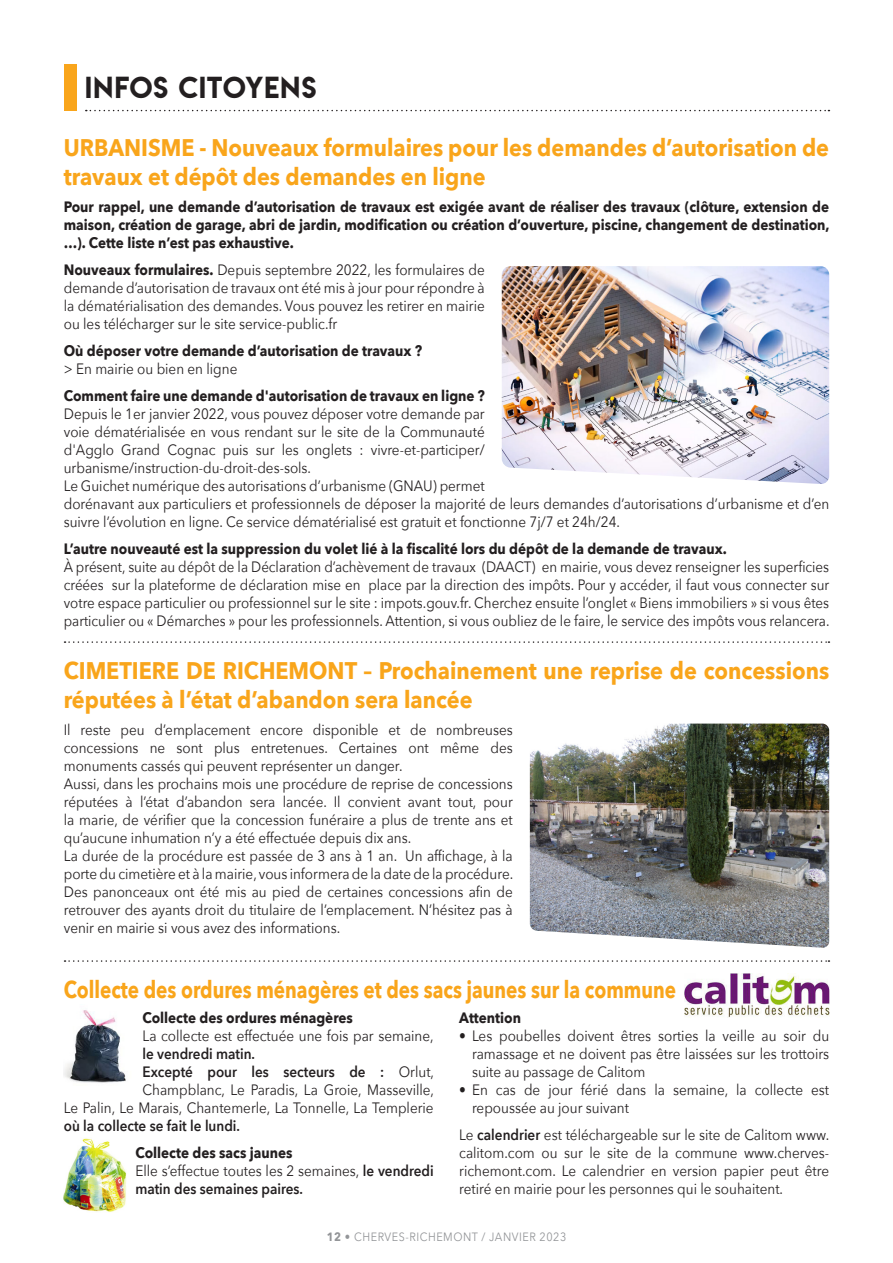
<style>
.page{position:relative;width:893px;height:1263px;background:#fff}
.page>*{position:absolute;margin:0;border:0;box-sizing:border-box;transform-origin:0 0}
.t1{font:27px "Lemon Milk";letter-spacing:.035em;color:#231f20}
.t2{font:700 24px/28.8px "Avenir Next";color:#f9a51b;scale:.9 1}
.t3{font:700 24px "Avenir Next";color:#f9a51b;scale:.79 1}
.t4{font:15px/18px "Avenir Next";color:#231f20;text-align:justify;scale:.9 1}
.t5{font:700 15px/18px "Avenir Next";color:#231f20;text-align:justify;scale:.9 1}
.t6{font:15px/18px "Avenir Next";color:#231f20;text-align:justify;scale:.89 1}
.t7{font:600 15px "Avenir Next";color:#231f20;scale:.9 1}
.t8{font:12px "Avenir Next";letter-spacing:.05em;color:#939598;scale:.9 1}
.s1{font-weight:700}
.s2{font-weight:600}
.s3{font-weight:400}
</style>
<div class="page">
<svg style="left:65px;top:641px;width:764px;height:2px"></svg>
<svg style="left:65px;top:960px;width:764px;height:2px"></svg>
<img style="left:530px;top:723px;width:299px;height:225px">
<img style="left:502px;top:266px;width:327px;height:218px">
<svg style="left:86px;top:110px;width:743px;height:1px"></svg>
<div style="left:64px;top:64px;width:13px;height:47px;background:#f9a51b"></div>
<img style="left:64px;top:1010px;width:62px;height:73px">
<img style="left:64px;top:1138px;width:63px;height:74px">
<img style="left:685px;top:973px;width:144px;height:44px">
<p class="t1" style="left:85px;top:68px;width:233px">INFOS CITOYENS</p>
<p class="t2" style="left:64px;top:133px;width:852px">URBANISME - Nouveaux formulaires pour les demandes d’autorisation de travaux et dépôt des demandes en ligne</p>
<p class="t5" style="left:64px;top:197px;width:852px">Pour rappel, une demande d’autorisation de travaux est exigée avant de réaliser des travaux (clôture, extension de maison, création de garage, abri de jardin, modification ou création d’ouverture, piscine, changement de destination, …). Cette liste n’est pas exhaustive.</p>
<p class="t4" style="left:64px;top:260px;width:469px"><span class="s1">Nouveaux formulaires.</span> Depuis septembre 2022, les formulaires de demande d’autorisation de travaux ont été mis à jour pour répondre à la dématérialisation des demandes. Vous pouvez les retirer en mairie ou les télécharger sur le site service-public.fr</p>
<p class="t5" style="left:64px;top:341px;width:400px">Où déposer votre demande d’autorisation de travaux ?</p>
<p class="t4" style="left:64px;top:359px;width:194px">&gt; En mairie ou bien en ligne</p>
<p class="t5" style="left:64px;top:386px;width:469px">Comment faire une demande d'autorisation de travaux en ligne ?</p>
<p class="t4" style="left:64px;top:404px;width:469px">Depuis le 1er janvier 2022, vous pouvez déposer votre demande par voie dématérialisée en vous rendant sur le site de la Communauté d'Agglo Grand Cognac puis sur les onglets : vivre-et-participer/ urbanisme/instruction-du-droit-des-sols.</p>
<p class="t4" style="left:64px;top:476px;width:852px;text-align:left">Le Guichet numérique des autorisations d’urbanisme (GNAU) permet<br>dorénavant aux particuliers et professionnels de déposer la majorité de leurs demandes d’autorisations d’urbanisme et d’en suivre l’évolution en ligne. Ce service dématérialisé est gratuit et fonctionne 7j/7 et 24h/24.</p>
<p class="t5" style="left:64px;top:539px;width:738px">L’autre nouveauté est la suppression du volet lié à la fiscalité lors du dépôt de la demande de travaux.</p>
<p class="t6" style="left:64px;top:557px;width:862px">À présent, suite au dépôt de la Déclaration d’achèvement de travaux (DAACT) en mairie, vous devez renseigner les superficies créées sur la plateforme de déclaration mise en place par la direction des impôts. Pour y accéder, il faut vous connecter sur votre espace particulier ou professionnel sur le site : impots.gouv.fr. Cherchez ensuite l’onglet « Biens immobiliers » si vous êtes particulier ou « Démarches » pour les professionnels. Attention, si vous oubliez de le faire, le service des impôts vous relancera.</p>
<p class="t2" style="left:64px;top:656px;width:852px">CIMETIERE DE RICHEMONT – Prochainement une reprise de concessions réputées à l’état d’abandon sera lancée</p>
<p class="t4" style="left:64px;top:720px;width:500px">Il reste peu d’emplacement encore disponible et de nombreuses concessions ne sont plus entretenues. Certaines ont même des monuments cassés qui peuvent représenter un danger.</p>
<p class="t4" style="left:64px;top:774px;width:500px">Aussi, dans les prochains mois une procédure de reprise de concessions réputées à l’état d’abandon sera lancée. Il convient avant tout, pour la marie, de vérifier que la concession funéraire a plus de trente ans et qu’aucune inhumation n’y a été effectuée depuis dix ans.</p>
<p class="t4" style="left:64px;top:846px;width:501px">La durée de la procédure est passée de 3 ans à 1 an. Un affichage, à la porte du cimetière et à la mairie, vous informera de la date de la procédure.</p>
<p class="t4" style="left:64px;top:882px;width:500px">Des panonceaux ont été mis au pied de certaines concessions afin de retrouver des ayants droit du titulaire de l’emplacement. N’hésitez pas à venir en mairie si vous avez des informations.</p>
<p class="t3" style="left:64px;top:969px;width:776px">Collecte des ordures ménagères et des sacs jaunes sur la commune</p>
<p class="t5" style="left:142px;top:1008px;width:235px">Collecte des ordures ménagères</p>
<p class="t4" style="left:142px;top:1026px;width:325px">La collecte est effectuée une fois par semaine, <span class="s2">le vendredi matin.</span></p>
<p class="t7" style="left:142px;top:1059px;width:326px">Excepté pour les secteurs de : <span class="s3">Orlut,</span></p>
<p class="t4" style="left:142px;top:1080px;width:326px">Champblanc, Le Paradis, La Groie, Masseville,</p>
<p class="t4" style="left:64px;top:1098px;width:413px">Le Palin, Le Marais, Chantemerle, La Tonnelle, La Templerie</p>
<p class="t7" style="left:64px;top:1113px;width:197px">où la collecte se fait le lundi.</p>
<p class="t5" style="left:135px;top:1143px;width:176px">Collecte des sacs jaunes</p>
<p class="t4" style="left:135px;top:1161px;width:333px">Elle s’effectue toutes les 2 semaines, <span class="s2">le vendredi matin des semaines paires.</span></p>
<p class="t5" style="left:459px;top:1008px;width:70px">Attention</p>
<p class="t4" style="left:472px;top:1026px;width:398px;text-indent:-13px">• Les poubelles doivent êtres sorties la veille au soir du ramassage et ne doivent pas être laissées sur les trottoirs suite au passage de Calitom</p>
<p class="t4" style="left:472px;top:1080px;width:398px;text-indent:-13px">• En cas de jour férié dans la semaine, la collecte est repoussée au jour suivant</p>
<p class="t4" style="left:459px;top:1125px;width:413px">Le <span class="s2">calendrier</span> est téléchargeable sur le site de Calitom www. calitom.com ou sur le site de la commune www.cherves&shy;richemont.com. Le calendrier en version papier peut être retiré en mairie pour les personnes qui le souhaitent.</p>
<p class="t8" style="left:327px;top:1227px;width:268px"><span class="s1">12</span> • CHERVES-RICHEMONT / JANVIER 2023</p>
</div>
